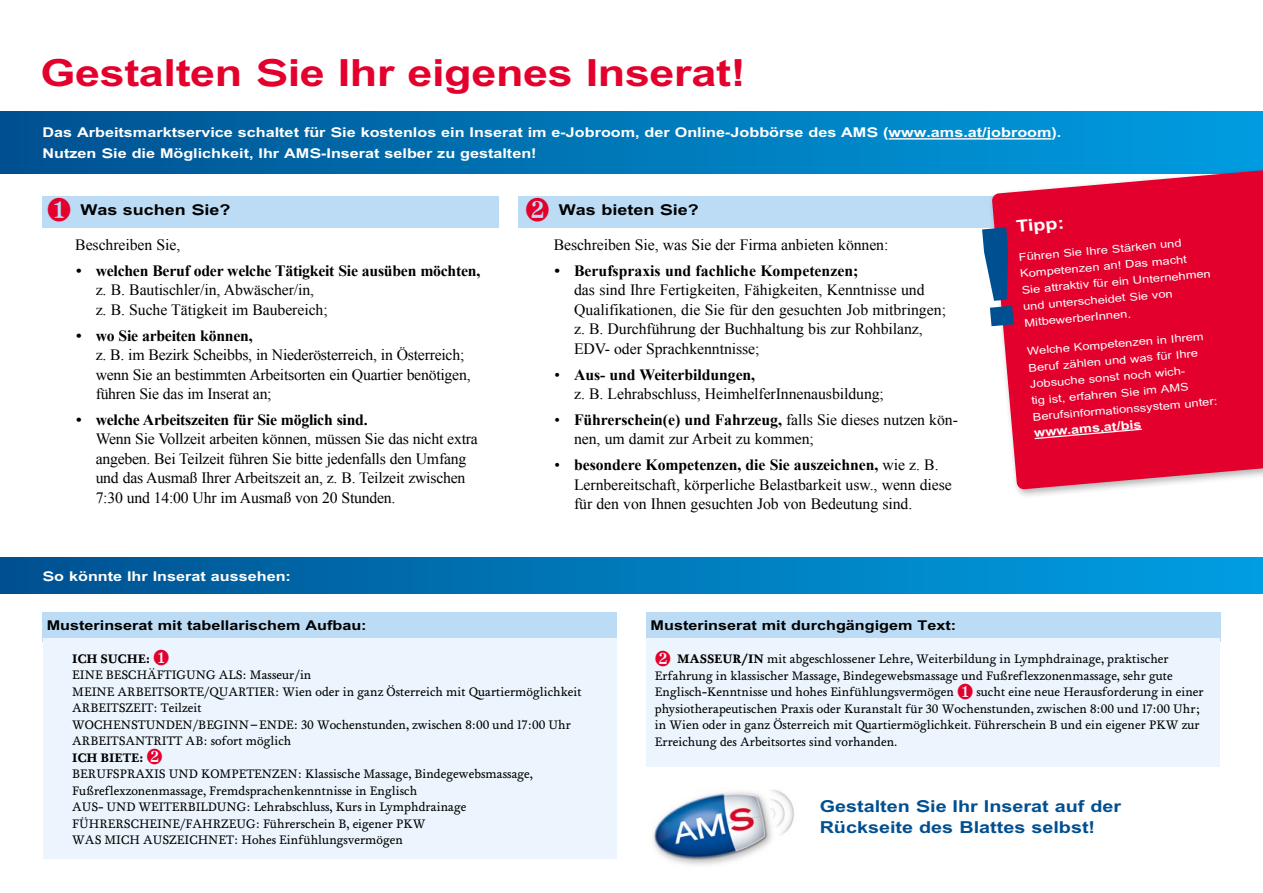
<style>
.page{position:relative;width:1263px;height:893px;background:#fff}
.page>*{position:absolute;margin:0;border:0;box-sizing:border-box;transform-origin:0 0}
.HL1{font:700 37.5px "AMS";letter-spacing:-.01em;color:#e4002c}
.TXT_hervor{font:700 16.5px/21px "AMS";color:#004f90}
.Tipp{font:700 16.5px "AMS Euro";color:#fff}
.txt_Aufzaehlung{font:15.75px/19.5px "Times New Roman";letter-spacing:-.005em;color:#000}
.txt_fließ{font:15.75px "Times New Roman";letter-spacing:-.005em;color:#000}
.HL2{font:700 15px "AMS";color:#000}
.TXT_hervor-2{font:700 13.5px/21px "AMS";color:#fff}
.HL2-2{font:700 13.5px "AMS";color:#000}
.txt_Inserat{font:12.75px/16.5px "Foundry Wilson";color:#000;scale:.95 1}
.txt_Inserat-2{font:700 12.75px "Foundry Wilson";color:#000;scale:.95 1}
.Tipp-2{font:12px/16.5px "AMS";color:#fff}
.s1{color:#e4002c}
.s2{font-weight:700}
.s3{font-family:"AMS Euro";font-weight:700}
</style>
<div class="page">
<div style="left:0;top:112px;width:1263px;height:61px;background:linear-gradient(to right,#005291,#009ee1)"></div>
<hr style="left:889px;top:138px;width:162px;height:2px;background:#fff">
<div style="left:0;top:557px;width:1263px;height:36px;background:linear-gradient(to right,#005291,#00a0e3)"></div>
<div style="left:43px;top:196px;width:456px;height:31px;background:#bcdcf5"></div>
<div style="left:519px;top:196px;width:494px;height:31px;background:#bcdcf5"></div>
<div style="left:646px;top:612px;width:574px;height:30px;background:#bcdcf5"></div>
<div style="left:647px;top:638px;width:573px;height:129px;background:#ecf5fd"></div>
<div style="left:43px;top:612px;width:574px;height:30px;background:#bcdcf5"></div>
<div style="left:43px;top:638px;width:573px;height:221px;background:#ecf5fd"></div>
<div style="left:988px;top:156px;width:275px;height:343px;background:#000;opacity:.3"></div>
<svg style="left:992px;top:160px;width:271px;height:329px;background:#db1c45"></svg>
<svg style="left:1033px;top:428px;width:110px;height:12px"></svg>
<img style="left:652px;top:790px;width:142px;height:75px">
<svg style="left:982px;top:227px;width:33px;height:99px"></svg>
<h1 class="HL1" style="left:40px;top:52px;width:707px">Gestalten Sie Ihr eigenes Inserat!</h1>
<p class="TXT_hervor-2" style="left:43px;top:122px;width:1020px">Das Arbeitsmarktservice schaltet für Sie kostenlos ein Inserat im e-Jobroom, der Online-Jobbörse des AMS (www.ams.at/jobroom).<br>Nutzen Sie die Möglichkeit, Ihr AMS-Inserat selber zu gestalten!</p>
<p class="HL2" style="left:47px;top:202px;width:185px"><span class="s1">❶</span> Was suchen Sie?</p>
<p class="txt_fließ" style="left:75px;top:234px;width:107px">Beschreiben Sie,</p>
<p class="txt_Aufzaehlung" style="left:96px;top:260px;width:386px;text-indent:-19px"><span class="s2">• welchen Beruf oder welche Tätigkeit Sie ausüben möchten, </span>z. B. Bautischler/in, Abwäscher/in,<br>z. B. Suche Tätigkeit im Baubereich;</p>
<p class="txt_Aufzaehlung" style="left:96px;top:325px;width:376px;text-indent:-19px"><span class="s2">• wo Sie arbeiten können,<br></span>z. B. im Bezirk Scheibbs, in Niederösterreich, in Österreich; wenn Sie an bestimmten Arbeitsorten ein Quartier benötigen, führen Sie das im Inserat an;</p>
<p class="txt_Aufzaehlung" style="left:96px;top:410px;width:384px;text-indent:-19px"><span class="s2">• welche Arbeitszeiten für Sie möglich sind.<br></span>Wenn Sie Vollzeit arbeiten können, müssen Sie das nicht extra angeben. Bei Teilzeit führen Sie bitte jedenfalls den Umfang und das Ausmaß Ihrer Arbeitszeit an, z. B. Teilzeit zwischen 7:30 und 14:00 Uhr im Ausmaß von 20 Stunden.</p>
<p class="TXT_hervor-2" style="left:43px;top:566px;width:250px">So könnte Ihr Inserat aussehen:</p>
<p class="HL2-2" style="left:47px;top:617px;width:321px">Musterinserat mit tabellarischem Aufbau:</p>
<p class="HL2" style="left:525px;top:202px;width:175px"><span class="s1">❷</span> Was bieten Sie?</p>
<p class="txt_fließ" style="left:554px;top:234px;width:336px">Beschreiben Sie, was Sie der Firma anbieten können:</p>
<p class="txt_Aufzaehlung" style="left:574px;top:260px;width:373px;text-indent:-19px"><span class="s2">• Berufspraxis und fachliche Kompetenzen;<br></span>das sind Ihre Fertigkeiten, Fähigkeiten, Kenntnisse und Qualifikationen, die Sie für den gesuchten Job mitbringen; z. B. Durchführung der Buchhaltung bis zur Rohbilanz, EDV- oder Sprachkenntnisse;</p>
<p class="txt_Aufzaehlung" style="left:574px;top:364px;width:311px;text-indent:-19px">• <span class="s2">Aus- und Weiterbildungen,<br></span>z. B. Lehrabschluss, HeimhelferInnenausbildung;</p>
<p class="txt_Aufzaehlung" style="left:574px;top:410px;width:385px;text-indent:-19px">• <span class="s2">Führerschein(e) und Fahrzeug,</span> falls Sie dieses nutzen kön&shy;nen, um damit zur Arbeit zu kommen;</p>
<p class="txt_Aufzaehlung" style="left:574px;top:455px;width:379px;text-indent:-19px">• <span class="s2">besondere Kompetenzen, die Sie auszeichnen,</span> wie z. B.<br>Lernbereitschaft, körperliche Belastbarkeit usw., wenn diese für den von Ihnen gesuchten Job von Bedeutung sind.</p>
<p class="HL2-2" style="left:651px;top:617px;width:307px">Musterinserat mit durchgängigem Text:</p>
<p class="Tipp" style="left:1015px;top:217px;width:50px;rotate:-5deg">Tipp:</p>
<p class="Tipp-2" style="left:1018px;top:249px;width:191px;rotate:-5deg">Führen Sie Ihre Stärken und<br>Kompetenzen an! Das macht<br>Sie attraktiv für ein Unternehmen und unterscheidet Sie von<br>MitbewerberInnen.</p>
<p class="Tipp-2" style="left:1026px;top:343px;width:187px;rotate:-5deg">Welche Kompetenzen in Ihrem<br>Beruf zählen und was für Ihre<br>Jobsuche sonst noch wich-<br>tig ist, erfahren Sie im AMS<br>Berufsinformationssystem unter: <span class="s3">www.ams.at/bis</span></p>
<p class="txt_Inserat-2" style="left:72px;top:651px;width:104px">ICH SUCHE: <span class="s1">❶</span></p>
<p class="txt_Inserat" style="left:72px;top:667px;width:538px">EINE BESCHÄFTIGUNG ALS: Masseur/in<br>MEINE ARBEITSORTE/QUARTIER: Wien oder in ganz Österreich mit Quartiermöglichkeit<br>ARBEITSZEIT: Teilzeit</p>
<p class="txt_Inserat" style="left:72px;top:717px;width:526px">WOCHENSTUNDEN/BEGINN–ENDE: 30 Wochenstunden, zwischen 8:00 und 17:00 Uhr<br>ARBEITSANTRITT AB: sofort möglich</p>
<p class="txt_Inserat-2" style="left:72px;top:750px;width:97px">ICH BIETE: <span class="s1">❷</span></p>
<p class="txt_Inserat" style="left:72px;top:766px;width:486px">BERUFSPRAXIS UND KOMPETENZEN: Klassische Massage, Bindegewebsmassage,<br>Fußreflexzonenmassage, Fremdsprachenkenntnisse in Englisch</p>
<p class="txt_Inserat" style="left:72px;top:799px;width:416px">AUS- UND WEITERBILDUNG: Lehrabschluss, Kurs in Lymphdrainage</p>
<p class="txt_Inserat" style="left:72px;top:816px;width:373px">FÜHRERSCHEINE/FAHRZEUG: Führerschein B, eigener PKW</p>
<p class="txt_Inserat" style="left:72px;top:832px;width:350px">WAS MICH AUSZEICHNET: Hohes Einfühlungsvermögen</p>
<p class="txt_Inserat" style="left:655px;top:651px;width:579px"><span class="s1">❷</span> <span class="s2">MASSEUR/IN</span> mit abgeschlossener Lehre, Weiterbildung in Lymphdrainage, praktischer Erfahrung in klassischer Massage, Bindegewebsmassage und Fußreflexzonenmassage, sehr gute Englisch-Kenntnisse und hohes Einfühlungsvermögen <span class="s1">❶</span> sucht eine neue Herausforderung in einer physiotherapeutischen Praxis oder Kuranstalt für 30 Wochenstunden, zwischen 8:00 und 17:00 Uhr; in Wien oder in ganz Österreich mit Quartiermöglichkeit. Führerschein B und ein eigener PKW zur Erreichung des Arbeitsortes sind vorhanden.</p>
<p class="TXT_hervor" style="left:820px;top:795px;width:303px">Gestalten Sie Ihr Inserat auf der<br>Rückseite des Blattes selbst!</p>
</div>
